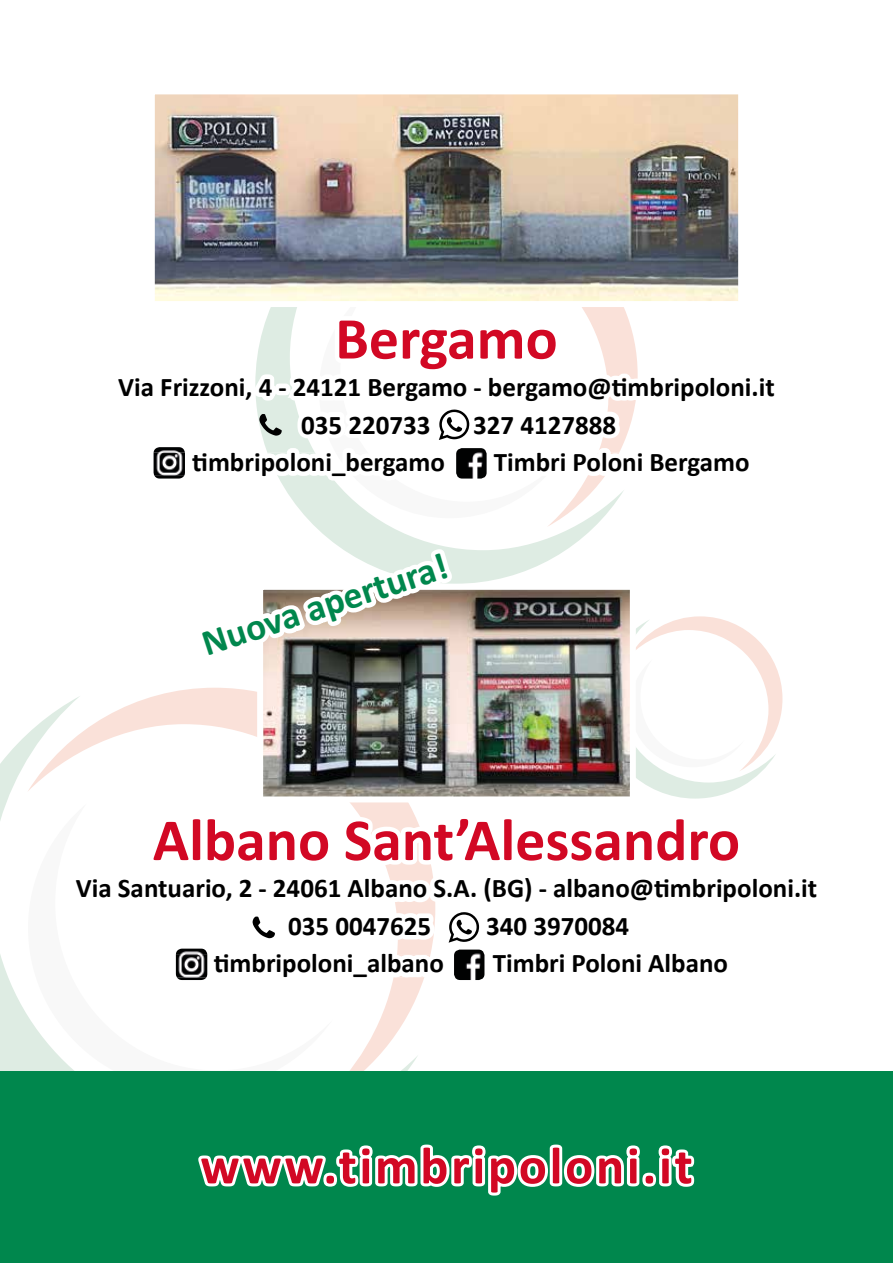
<style>
.page{position:relative;width:893px;height:1263px;background:#fff}
.page>*{position:absolute;margin:0;border:0;box-sizing:border-box;transform-origin:0 0}
.t1{font:700 60px "Calibri";color:#d20824}
.t2{font:700 52.5px "Calibri";letter-spacing:.05em;color:#d20824}
.t3{font:700 37.5px "Calibri";color:#00874d}
.t4{font:700 27px/37.5px "Calibri";color:#000}
</style>
<div class="page">
<svg style="left:0;top:735px;width:27px;height:336px"></svg>
<svg style="left:27px;top:706px;width:390px;height:365px"></svg>
<svg style="left:28px;top:803px;width:305px;height:268px"></svg>
<div style="left:0;top:1071px;width:893px;height:192px;background:#00874d"></div>
<svg style="left:198px;top:1144px;width:497px;height:52px"></svg>
<svg style="left:293px;top:500px;width:301px;height:41px"></svg>
<svg style="left:318px;top:500px;width:299px;height:27px"></svg>
<svg style="left:319px;top:500px;width:227px;height:18px"></svg>
<img style="left:154px;top:94px;width:585px;height:181px">
<img style="left:251px;top:94px;width:41px;height:1102px">
<svg style="left:153px;top:275px;width:586px;height:225px"></svg>
<svg style="left:64px;top:541px;width:719px;height:461px"></svg>
<h1 class="t1" style="left:335px;top:296px;width:224px">Bergamo</h1>
<p class="t4" style="left:301px;top:367px;width:475px;text-indent:-183px">Via Frizzoni, 4 - 24121 Bergamo - bergamo@timbripoloni.it<br>035 220733</p>
<p class="t4" style="left:473px;top:405px;width:144px">327 4127888</p>
<p class="t4" style="left:192px;top:442px;width:254px">timbripoloni_bergamo</p>
<p class="t4" style="left:494px;top:442px;width:257px">Timbri Poloni Bergamo</p>
<h3 class="t3" style="left:195px;top:619px;width:258px;rotate:-18deg">Nuova apertura!</h3>
<h1 class="t1" style="left:153px;top:798px;width:589px">Albano Sant’Alessandro</h1>
<p class="t4" style="left:288px;top:869px;width:530px;text-indent:-212px">Via Santuario, 2 - 24061 Albano S.A. (BG) - albano@timbripoloni.it<br>035 0047625</p>
<p class="t4" style="left:486px;top:906px;width:144px">340 3970084</p>
<p class="t4" style="left:214px;top:944px;width:232px">timbripoloni_albano</p>
<p class="t4" style="left:493px;top:944px;width:237px">Timbri Poloni Albano</p>
<h2 class="t2" style="left:200px;top:1129px;width:494px">www.timbripoloni.it</h2>
</div>
